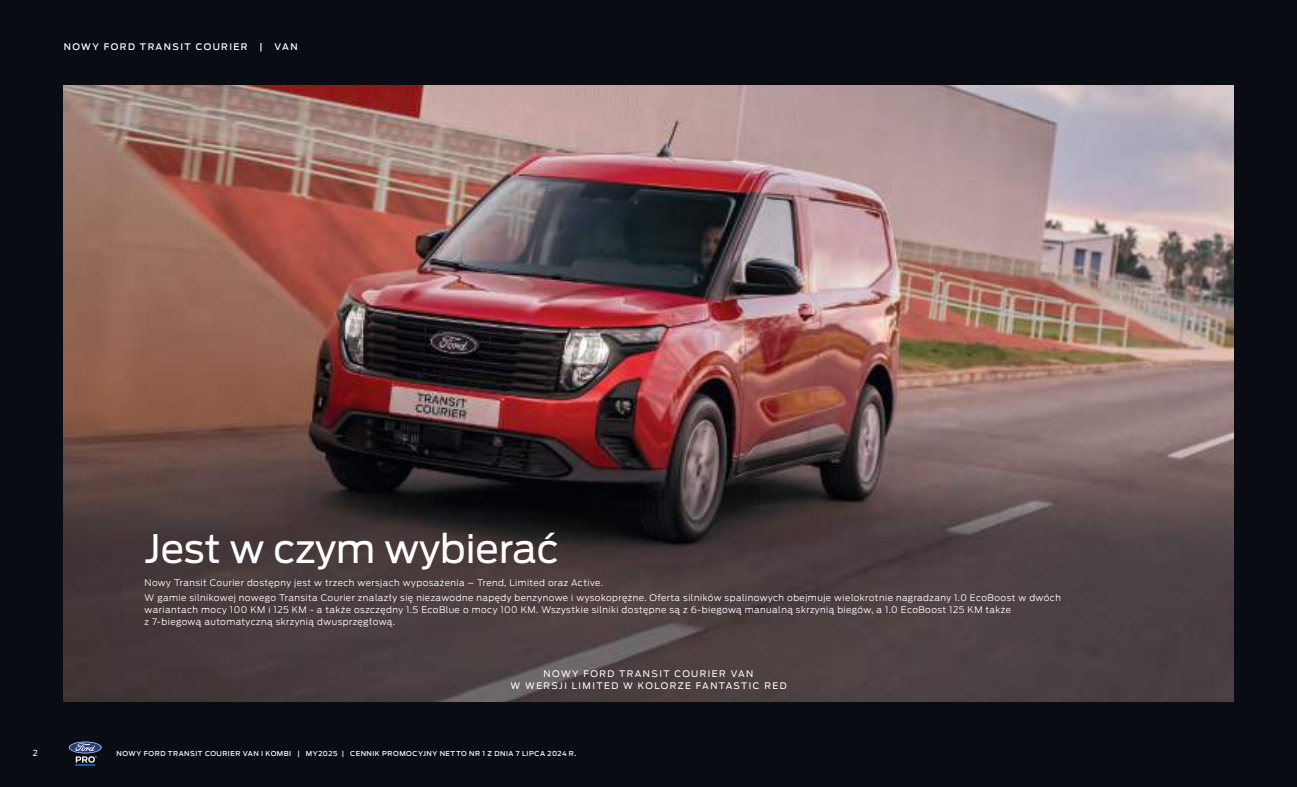
<style>
.page{position:relative;width:1297px;height:787px;background:#0a0c13}
.page>*{position:absolute;margin:0;border:0;box-sizing:border-box;transform-origin:0 0}
.t1{font:39px "Ford Antenna";color:#fff}
.t2{font:300 9px/15.5px "Ford Antenna";letter-spacing:.05em;color:#fff}
.t3{font:9px/12px "Ford Antenna";letter-spacing:.16em;color:#fff;text-align:center}
.t4{font:500 9px "Ford Antenna";letter-spacing:.16em;color:#fff}
.t5{font:8.25px "Ford Antenna";color:#fff}
.t6{font:500 6.75px "Ford Antenna";letter-spacing:.075em;color:#fff}
</style>
<div class="page">
<svg style="left:69px;top:741px;width:32px;height:24px"></svg>
<img style="left:64px;top:85px;width:1169px;height:617px">
<p class="t4" style="left:64px;top:39px;width:185px">NOWY FORD TRANSIT COURIER</p>
<p class="t4" style="left:260px;top:39px;width:5px">|</p>
<p class="t4" style="left:274px;top:39px;width:25px">VAN</p>
<h1 class="t1" style="left:145px;top:515px;width:416px">Jest w czym wybierać</h1>
<p class="t2" style="left:145px;top:573px;width:918px">Nowy Transit Courier dostępny jest w trzech wersjach wyposażenia – Trend, Limited oraz Active.<br>W gamie silnikowej nowego Transita Courier znalazły się niezawodne napędy benzynowe i wysokoprężne. Oferta silników spalinowych obejmuje wielokrotnie nagradzany 1.0 EcoBoost w dwóch</p>
<p class="t2" style="left:145px;top:602px;width:868px;line-height:12px">wariantach mocy 100 KM i 125 KM - a także oszczędny 1.5 EcoBlue o mocy 100 KM. Wszystkie silniki dostępne są z 6-biegową manualną skrzynią biegów, a 1.0 EcoBoost 125 KM także z 7-biegową automatyczną skrzynią dwusprzęgłową.</p>
<p class="t3" style="left:510px;top:667px;width:278px">NOWY FORD TRANSIT COURIER VAN<br>W WERSJI LIMITED W KOLORZE FANTASTIC RED</p>
<p class="t5" style="left:33px;top:746px;width:6px">2</p>
<p class="t6" style="left:117px;top:747px;width:461px">NOWY FORD TRANSIT COURIER VAN I KOMBI | MY2025 | CENNIK PROMOCYJNY NETTO NR 1 Z DNIA 7 LIPCA 2024 R.</p>
</div>
